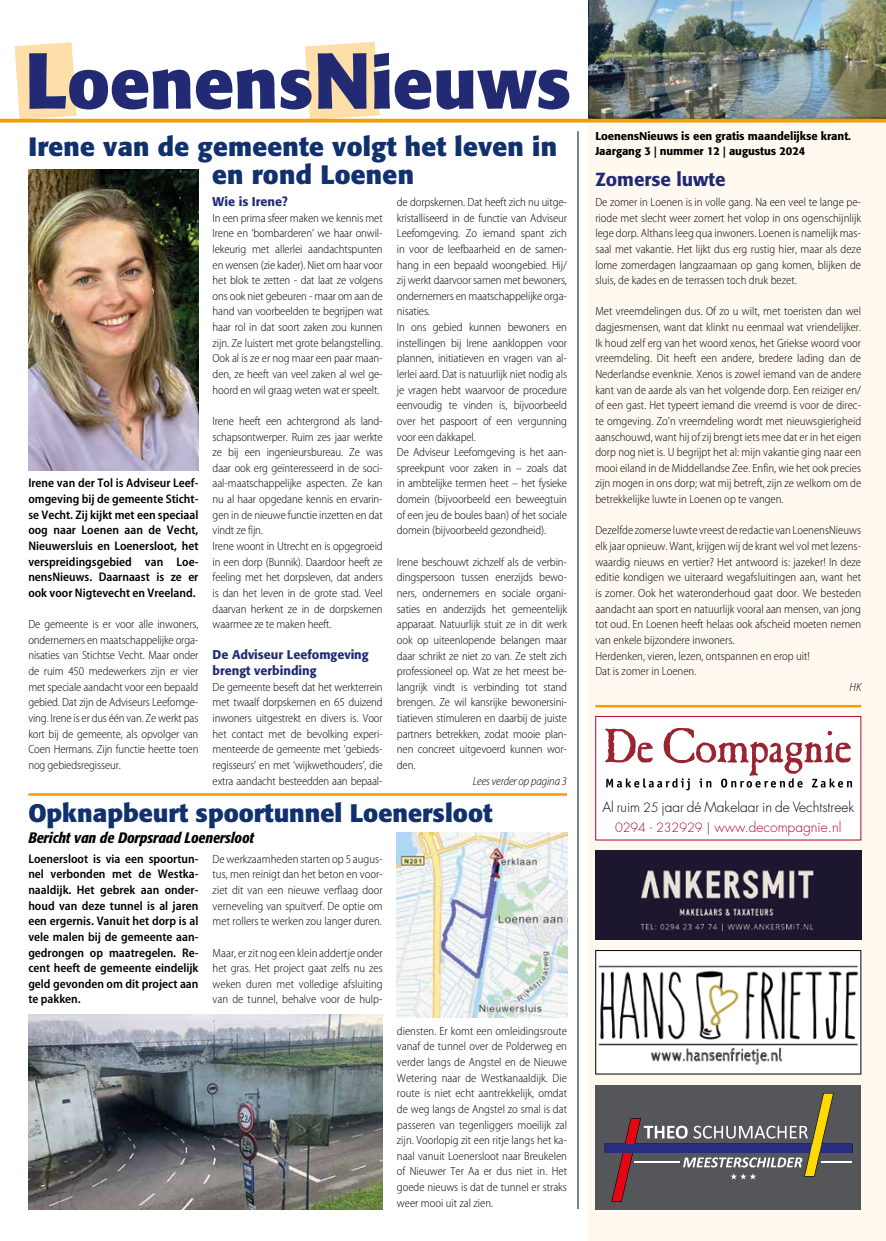
<style>
.page{position:relative;width:886px;height:1241px;background:#fff}
.page>*{position:absolute;margin:0;border:0;box-sizing:border-box;transform-origin:0 0}
.t1{font:700 26.25px/28.8px "Formata";letter-spacing:.01em;color:#11306e}
.t2{font:700 25px "Formata";color:#11306e}
.t3{font:500 18.75px "Formata";color:#212a72}
.t4{font:italic 500 condensed 15px "Formata";color:#000}
.t5{font:300 13.75px/20px "Futura Std";color:#000;text-align:center}
.t6{font:600 semi-condensed 12.5px/15.6px "Myriad Pro";color:#000;text-align:justify}
.t7{font:500 12.5px/15.6px "Formata";color:#212a72}
.t8{font:300 semi-condensed 11.88px/15.6px "Myriad Pro";letter-spacing:-.01em;color:#000;text-align:justify}
.t9{font:italic 300 semi-condensed 11.88px "Myriad Pro";letter-spacing:-.01em;color:#000}
.t10{font:500 11.25px/15px "Formata";letter-spacing:-.005em;color:#000}
.s1{font-size:12.5px}
.s2{font-size:12.5px;color:#b10933}
.s3{color:#b10933}
</style>
<div class="page">
<div style="left:588px;top:120px;width:298px;height:1120px;background:#fff9ef"></div>
<div style="left:587px;top:0;width:299px;height:121px;background:#000;opacity:.75"></div>
<hr style="left:578px;top:131px;width:1px;height:1077px;background:#000">
<svg style="left:15px;top:42px;width:554px;height:77px"></svg>
<div style="left:595px;top:1084px;width:266px;height:124px;background:#54565a"></div>
<svg style="left:604px;top:1093px;width:248px;height:108px"></svg>
<hr style="left:634px;top:1161px;width:46px;height:1px;background:#fff">
<hr style="left:821px;top:1161px;width:31px;height:1px;background:#fff">
<img style="left:597px;top:952px;width:262px;height:120px">
<div style="left:595px;top:950px;width:266px;height:124px;border:1px solid #000"></div>
<div style="left:596px;top:716px;width:265px;height:123px;background:#fff"></div>
<svg style="left:605px;top:727px;width:247px;height:63px"></svg>
<div style="left:595px;top:716px;width:266px;height:124px;border:1px solid #b10933"></div>
<img style="left:595px;top:850px;width:266px;height:89px">
<hr style="left:595px;top:704px;width:266px;height:3px;background:#f59c00">
<hr style="left:0;top:119px;width:886px;height:3px;background:#f59c00">
<hr style="left:28px;top:793px;width:539px;height:2px;background:#f59c00">
<img style="left:28px;top:169px;width:170px;height:302px">
<img style="left:397px;top:832px;width:170px;height:185px">
<img style="left:28px;top:1014px;width:355px;height:194px">
<h1 class="t1" style="left:212px;top:132px;width:346px;text-indent:-184px">Irene van de gemeente volgt het leven in en rond Loenen</h1>
<p class="t6" style="left:28px;top:475px;width:172px">Irene van der Tol is Adviseur Leef&shy;omgeving bij de gemeente Sticht&shy;se Vecht. Zij kijkt met een speciaal oog naar Loenen aan de Vecht, Nieuwersluis en Loenersloot, het verspreidingsgebied van Loe&shy;nensNieuws. Daarnaast is ze er ook voor Nigtevecht en Vreeland.</p>
<p class="t8" style="left:28px;top:616px;width:172px">De gemeente is er voor alle inwoners, ondernemers en maatschappelijke orga&shy;nisaties van Stichtse Vecht. Maar onder de ruim 450 medewerkers zijn er vier met speciale aandacht voor een bepaald gebied. Dat zijn de Adviseurs Leefomge&shy;ving. Irene is er dus één van. Ze werkt pas kort bij de gemeente, als opvolger van Coen Hermans. Zijn functie heette toen nog gebiedsregisseur.</p>
<p class="t7" style="left:213px;top:194px;width:77px">Wie is Irene?</p>
<p class="t8" style="left:213px;top:210px;width:172px">In een prima sfeer maken we kennis met Irene en ‘bombarderen’ we haar onwil&shy;lekeurig met allerlei aandachtspunten en wensen (zie kader). Niet om haar voor het blok te zetten - dat laat ze volgens ons ook niet gebeuren - maar om aan de hand van voorbeelden te begrijpen wat haar rol in dat soort zaken zou kunnen zijn. Ze luistert met grote belangstelling.<br>Ook al is ze er nog maar een paar maan&shy;den, ze heeft van veel zaken al wel ge&shy;hoord en wil graag weten wat er speelt.</p>
<p class="t8" style="left:213px;top:413px;width:172px;text-align:left">Irene heeft een achtergrond als land&shy;schapsontwerper. Ruim zes jaar werkte ze bij een ingenieursbureau. Ze was daar ook erg geïnteresseerd in de soci&shy;aal-maatschappelijke aspecten. Ze kan nu al haar opgedane kennis en ervarin&shy;gen in de nieuwe functie inzetten en dat vindt ze fijn.<br>Irene woont in Utrecht en is opgegroeid in een dorp (Bunnik). Daardoor heeft ze feeling met het dorpsleven, dat anders is dan het leven in de grote stad. Veel daarvan herkent ze in de dorpskernen waarmee ze te maken heeft.</p>
<p class="t7" style="left:213px;top:647px;width:157px">De Adviseur Leefomgeving brengt verbinding</p>
<p class="t8" style="left:213px;top:679px;width:172px">De gemeente beseft dat het werkterrein met twaalf dorpskernen en 65 duizend inwoners uitgestrekt en divers is. Voor het contact met de bevolking experi&shy;menteerde de gemeente met ‘gebieds&shy;regisseurs’ en met ‘wijkwethouders’, die extra aandacht besteedden aan bepaal-</p>
<p class="t8" style="left:397px;top:194px;width:172px;text-align:left">de dorpskernen. Dat heeft zich nu uitge&shy;kristalliseerd in de functie van Adviseur Leefomgeving. Zo iemand spant zich in voor de leefbaarheid en de samen&shy;hang in een bepaald woongebied. Hij/ zij werkt daarvoor samen met bewoners, ondernemers en maatschappelijke orga&shy;nisaties.<br>In ons gebied kunnen bewoners en instellingen bij Irene aankloppen voor plannen, initiatieven en vragen van al&shy;lerlei aard. Dat is natuurlijk niet nodig als je vragen hebt waarvoor de procedure eenvoudig te vinden is, bijvoorbeeld over het paspoort of een vergunning voor een dakkapel.<br>De Adviseur Leefomgeving is het aan&shy;spreekpunt voor zaken in – zoals dat in ambtelijke termen heet – het fysieke domein (bijvoorbeeld een beweegtuin of een jeu de boules baan) of het sociale domein (bijvoorbeeld gezondheid).</p>
<p class="t8" style="left:397px;top:554px;width:172px">Irene beschouwt zichzelf als de verbin&shy;dingspersoon tussen enerzijds bewo&shy;ners, ondernemers en sociale organi&shy;saties en anderzijds het gemeentelijk apparaat. Natuurlijk stuit ze in dit werk ook op uiteenlopende belangen maar daar schrikt ze niet zo van. Ze stelt zich professioneel op. Wat ze het meest be&shy;langrijk vindt is verbinding tot stand brengen. Ze wil kansrijke bewonersini&shy;tiatieven stimuleren en daarbij de juiste partners betrekken, zodat mooie plan&shy;nen concreet uitgevoerd kunnen wor&shy;den.</p>
<p class="t9" style="left:473px;top:774px;width:96px">Lees verder op pagina 3</p>
<h2 class="t2" style="left:28px;top:797px;width:466px">Opknapbeurt spoortunnel Loenersloot</h2>
<p class="t4" style="left:28px;top:828px;width:227px">Bericht van de Dorpsraad Loenersloot</p>
<p class="t6" style="left:28px;top:850px;width:172px">Loenersloot is via een spoortun&shy;nel verbonden met de Westka&shy;naaldijk. Het gebrek aan onder&shy;houd van deze tunnel is al jaren een ergernis. Vanuit het dorp is al vele malen bij de gemeente aan&shy;gedrongen op maatregelen. Re&shy;cent heeft de gemeente eindelijk geld gevonden om dit project aan te pakken.</p>
<p class="t8" style="left:213px;top:851px;width:172px">De werkzaamheden starten op 5 augus&shy;tus, men reinigt dan het beton en voor&shy;ziet dit van een nieuwe verflaag door verneveling van spuitverf. De optie om met rollers te werken zou langer duren.</p>
<p class="t8" style="left:213px;top:944px;width:172px">Maar, er zit nog een klein addertje onder het gras. Het project gaat zelfs nu zes weken duren met volledige afsluiting van de tunnel, behalve voor de hulp-</p>
<p class="t8" style="left:397px;top:1022px;width:172px">diensten. Er komt een omleidingsroute vanaf de tunnel over de Polderweg en verder langs de Angstel en de Nieuwe Wetering naar de Westkanaaldijk. Die route is niet echt aantrekkelijk, omdat de weg langs de Angstel zo smal is dat passeren van tegenliggers moeilijk zal zijn. Voorlopig zit een ritje langs het ka&shy;naal vanuit Loenersloot naar Breukelen of Nieuwer Ter Aa er dus niet in. Het goede nieuws is dat de tunnel er straks weer mooi uit zal zien.</p>
<p class="t10" style="left:595px;top:129px;width:257px">LoenensNieuws is een gratis maandelijkse krant.<br>Jaargang 3 | nummer 12 | augustus 2024</p>
<p class="t8" style="left:595px;top:194px;width:267px">De zomer in Loenen is in volle gang. Na een veel te lange pe&shy;riode met slecht weer zomert het volop in ons ogenschijnlijk lege dorp. Althans leeg qua inwoners. Loenen is namelijk mas&shy;saal met vakantie. Het lijkt dus erg rustig hier, maar als deze lome zomerdagen langzaamaan op gang komen, blijken de sluis, de kades en de terrassen toch druk bezet.</p>
<p class="t8" style="left:595px;top:304px;width:267px">Met vreemdelingen dus. Of zo u wilt, met toeristen dan wel dagjesmensen, want dat klinkt nu eenmaal wat vriendelijker.<br>Ik houd zelf erg van het woord xenos, het Griekse woord voor vreemdeling. Dit heeft een andere, bredere lading dan de Nederlandse evenknie. Xenos is zowel iemand van de andere kant van de aarde als van het volgende dorp. Een reiziger en/ of een gast. Het typeert iemand die vreemd is voor de direc&shy;te omgeving. Zo’n vreemdeling wordt met nieuwsgierigheid aanschouwd, want hij of zij brengt iets mee dat er in het eigen dorp nog niet is. U begrijpt het al: mijn vakantie ging naar een mooi eiland in de Middellandse Zee. Enfin, wie het ook precies zijn mogen in ons dorp; wat mij betreft, zijn ze welkom om de betrekkelijke luwte in Loenen op te vangen.</p>
<p class="t8" style="left:595px;top:523px;width:267px;text-align:left">Dezelfde zomerse luwte vreest de redactie van LoenensNieuws elk jaar opnieuw. Want, krijgen wij de krant wel vol met lezens&shy;waardig nieuws en vertier? Het antwoord is: jazeker! In deze editie kondigen we uiteraard wegafsluitingen aan, want het is zomer. Ook het wateronderhoud gaat door. We besteden aandacht aan sport en natuurlijk vooral aan mensen, van jong tot oud. En Loenen heeft helaas ook afscheid moeten nemen van enkele bijzondere inwoners.<br>Herdenken, vieren, lezen, ontspannen en erop uit!<br>Dat is zomer in Loenen.</p>
<p class="t9" style="left:849px;top:680px;width:13px">HK</p>
<h3 class="t3" style="left:595px;top:167px;width:132px">Zomerse luwte</h3>
<p class="t5" style="left:602px;top:797px;width:253px">Al ruim <span class="s1">25</span> jaar dé Makelaar in de Vechtstreek<br><span class="s2">0294 - 232929 |</span> <span class="s3">www.decompagnie.nl</span></p>
</div>
